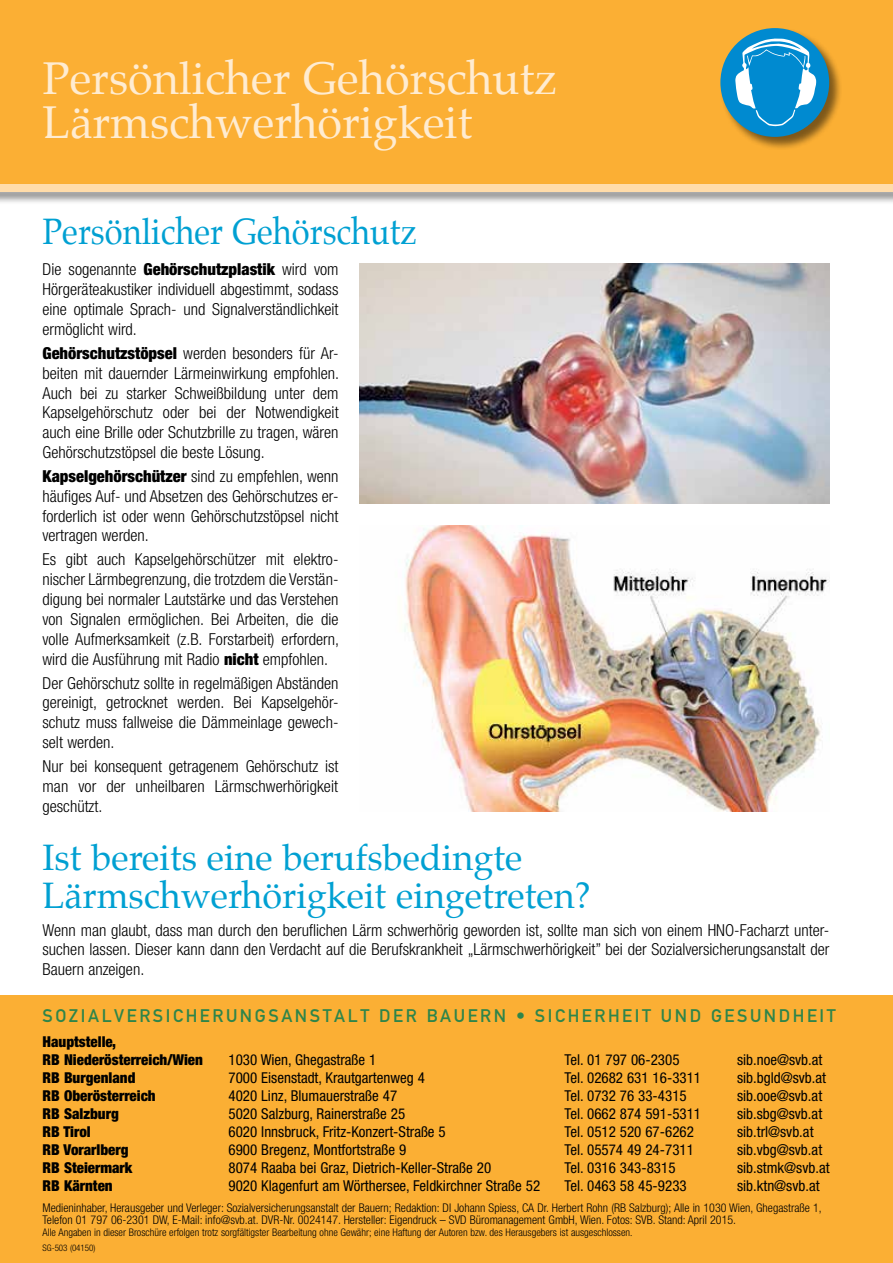
<style>
.page{position:relative;width:893px;height:1263px;background:#fff}
.page>*{position:absolute;margin:0;border:0;box-sizing:border-box;transform-origin:0 0}
.t1{font:45px/44.5px "Palatino";color:#ffecd1}
.t2{font:36px/37.5px "Palatino";color:#00a0d2}
.t3{font:36px "Palatino";color:#00a0d2;scale:.91 1}
.t4{font:18px "DIN Mittelschrift";letter-spacing:.145em;color:#2e854a}
.t5{font:300 condensed 16.5px/19.8px "Helvetica Neue LT Std";color:#000;text-align:justify}
.t6{font:condensed 15px "Helvetica Neue LT Std";color:#000}
.t7{font:900 condensed 15px/18px "Helvetica Neue LT Std";color:#000}
.t8{font:300 condensed 12px/12px "Helvetica Neue LT Std";color:#000}
.t9{font:300 condensed 10.5px "Helvetica Neue LT Std";color:#000}
.t10{font:300 condensed 9px "Helvetica Neue LT Std";color:#000}
.s1{font-weight:900}
.s2{font-family:"Myriad Pro";font-stretch:normal;font-size:12px}
</style>
<div class="page">
<div style="left:0;top:0;width:893px;height:184px;background:#fbaf34"></div>
<div style="left:0;top:183px;width:893px;height:22px;background:#000;opacity:.5"></div>
<div style="left:0;top:184px;width:893px;height:7px;background:#ffdcaa"></div>
<div style="left:0;top:995px;width:893px;height:268px;background:#fbaf34"></div>
<img style="left:360px;top:264px;width:469px;height:240px">
<img style="left:404px;top:525px;width:425px;height:287px">
<div style="left:720px;top:28px;width:122px;height:122px;background:#000;opacity:.5"></div>
<div style="left:720px;top:28px;width:109px;height:109px;background:#008ad0;border-radius:50%"></div>
<svg style="left:735px;top:39px;width:81px;height:87px"></svg>
<hr style="left:891px;top:993px;width:2px;height:169px;background:#fbaf34">
<hr style="left:892px;top:995px;width:1px;height:152px;background:#fff">
<h1 class="t1" style="left:43px;top:56px;width:516px">Persönlicher Gehörschutz<br>Lärmschwerhörigkeit</h1>
<h2 class="t3" style="left:43px;top:202px;width:413px">Persönlicher Gehörschutz</h2>
<p class="t5" style="left:43px;top:260px;width:297px">Die sogenannte <span class="s1">Gehörschutzplastik</span> wird vom Hörgeräteakustiker individuell abgestimmt, sodass eine optimale Sprach- und Signalverständlichkeit ermöglicht wird.</p>
<p class="t5" style="left:43px;top:343px;width:298px"><span class="s1">Gehörschutzstöpsel</span> werden besonders für Ar&shy;beiten mit dauernder Lärmeinwirkung empfohlen.<br>Auch bei zu starker Schweißbildung unter dem Kapselgehörschutz oder bei der Notwendigkeit auch eine Brille oder Schutzbrille zu tragen, wären Gehörschutzstöpsel die beste Lösung.</p>
<p class="t5" style="left:43px;top:466px;width:297px"><span class="s1">Kapselgehörschützer</span> sind zu empfehlen, wenn häufiges Auf- und Absetzen des Gehörschutzes er&shy;forderlich ist oder wenn Gehörschutzstöpsel nicht vertragen werden.</p>
<p class="t5" style="left:43px;top:550px;width:298px">Es gibt auch Kapselgehörschützer mit elektro&shy;nischer Lärmbegrenzung, die trotzdem die Verstän&shy;digung bei normaler Lautstärke und das Verstehen von Signalen ermöglichen. Bei Arbeiten, die die volle Aufmerksamkeit (z.B. Forstarbeit) erfordern, wird die Ausführung mit Radio <span class="s1">nicht</span> empfohlen.</p>
<p class="t5" style="left:43px;top:673px;width:297px">Der Gehörschutz sollte in regelmäßigen Abständen gereinigt, getrocknet werden. Bei Kapselgehör&shy;schutz muss fallweise die Dämmeinlage gewech&shy;selt werden.</p>
<p class="t5" style="left:43px;top:756px;width:297px">Nur bei konsequent getragenem Gehörschutz ist man vor der unheilbaren Lärmschwerhörigkeit geschützt.</p>
<h2 class="t2" style="left:43px;top:839px;width:550px">Ist bereits eine berufsbedingte<br>Lärmschwerhörigkeit eingetreten?</h2>
<p class="t5" style="left:43px;top:920px;width:788px">Wenn man glaubt, dass man durch den beruflichen Lärm schwerhörig geworden ist, sollte man sich von einem HNO-Facharzt unter&shy;suchen lassen. Dieser kann dann den Verdacht auf die Berufskrankheit „Lärmschwerhörigkeit” bei der Sozialversicherungsanstalt der Bauern anzeigen.</p>
<p class="t4" style="left:43px;top:1005px;width:795px">SOZIALVERSICHERUNGSANSTALT DER BAUERN • SICHERHEIT UND GESUNDHEIT</p>
<p class="t7" style="left:43px;top:1032px;width:162px">Hauptstelle,<br>RB Niederösterreich/Wien</p>
<p class="t6" style="left:229px;top:1051px;width:149px">1030 Wien, Ghegastraße 1</p>
<p class="t6" style="left:565px;top:1051px;width:116px">Tel. 01 797 06-2305</p>
<p class="t6" style="left:737px;top:1051px;width:87px">sib.noe@svb.at</p>
<p class="t7" style="left:43px;top:1068px;width:94px">RB Burgenland</p>
<p class="t6" style="left:229px;top:1069px;width:198px">7000 Eisenstadt, Krautgartenweg 4</p>
<p class="t6" style="left:565px;top:1069px;width:138px">Tel. 02682 631 16-3311</p>
<p class="t6" style="left:737px;top:1069px;width:91px">sib.bgld@svb.at</p>
<p class="t7" style="left:43px;top:1086px;width:115px">RB Oberösterreich</p>
<p class="t6" style="left:229px;top:1087px;width:170px">4020 Linz, Blumauerstraße 47</p>
<p class="t6" style="left:565px;top:1087px;width:124px">Tel. 0732 76 33-4315</p>
<p class="t6" style="left:737px;top:1087px;width:87px">sib.ooe@svb.at</p>
<p class="t7" style="left:43px;top:1104px;width:78px">RB Salzburg</p>
<p class="t6" style="left:229px;top:1105px;width:178px">5020 Salzburg, Rainerstraße 25</p>
<p class="t6" style="left:565px;top:1105px;width:138px">Tel. 0662 874 591-5311</p>
<p class="t6" style="left:737px;top:1105px;width:87px">sib.sbg@svb.at</p>
<p class="t7" style="left:43px;top:1122px;width:50px">RB Tirol</p>
<p class="t6" style="left:229px;top:1123px;width:219px">6020 Innsbruck, Fritz-Konzert-Straße 5</p>
<p class="t6" style="left:565px;top:1123px;width:131px">Tel. 0512 520 67-6262</p>
<p class="t6" style="left:737px;top:1123px;width:78px">sib.trl@svb.at</p>
<p class="t7" style="left:43px;top:1140px;width:88px">RB Vorarlberg</p>
<p class="t6" style="left:229px;top:1141px;width:179px">6900 Bregenz, Montfortstraße 9</p>
<p class="t6" style="left:565px;top:1141px;width:131px">Tel. 05574 49 24-7311</p>
<p class="t6" style="left:737px;top:1141px;width:87px">sib.vbg@svb.at</p>
<p class="t7" style="left:43px;top:1158px;width:91px">RB Steiermark</p>
<p class="t6" style="left:229px;top:1159px;width:264px">8074 Raaba bei Graz, Dietrich-Keller-Straße 20</p>
<p class="t6" style="left:565px;top:1159px;width:112px">Tel. 0316 343-8315</p>
<p class="t6" style="left:737px;top:1159px;width:94px">sib.stmk@svb.at</p>
<p class="t7" style="left:43px;top:1176px;width:72px">RB Kärnten</p>
<p class="t6" style="left:229px;top:1177px;width:313px">9020 Klagenfurt am Wörthersee, Feldkirchner Straße 52</p>
<p class="t6" style="left:565px;top:1177px;width:124px">Tel. 0463 58 45-9233</p>
<p class="t6" style="left:737px;top:1177px;width:84px">sib.ktn@svb.at</p>
<p class="t8" style="left:43px;top:1202px;width:781px">Medieninhaber, Herausgeber und Verleger: Sozialversicherungsanstalt der Bauern; Redaktion: DI Johann Spiess, CA Dr. Herbert Rohn (RB Salzburg); Alle in 1030 Wien, Ghegastraße 1,<br>Telefon 01 797 06-2301 DW, E-Mail: info@svb.at. DVR-Nr. 0024147. Hersteller: Eigendruck – SVD Büromanagement GmbH, Wien. Fotos: SVB. Stand: April 2015.</p>
<p class="t9" style="left:43px;top:1226px;width:591px">Alle Angaben in dieser Broschüre erfolgen trotz sorgfältigster Bearbeitung ohne Gewähr; eine Haftung der Autoren bzw. des Herausgebers ist ausgeschlossen<span class="s2">.</span></p>
<p class="t10" style="left:43px;top:1243px;width:55px">SG-503 (04150)</p>
</div>
